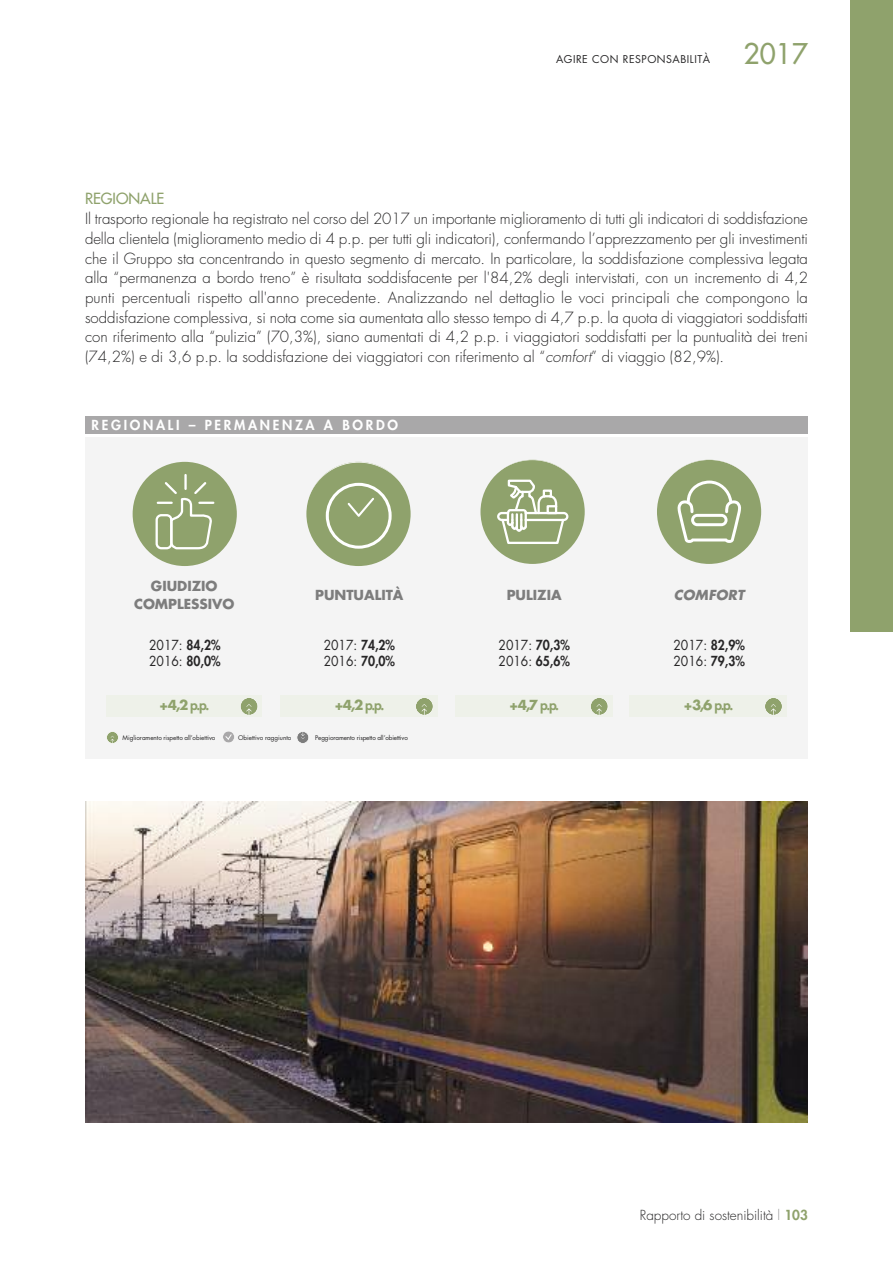
<style>
.page{position:relative;width:893px;height:1263px;background:#fff}
.page>*{position:absolute;margin:0;border:0;box-sizing:border-box;transform-origin:0 0}
.t1{font:27.75px "Futura LT";color:#8fa26c}
.t2{font:300 15px/19.6px "Futura LT";color:#272627}
.t3{font:13.5px/16.5px "Futura LT";color:#272627;scale:.9 1}
.t4{font:700 13.5px/18px "Futura LT";color:#7d7d7d;text-align:center}
.t5{font:700 13.5px "Futura LT";color:#8fa26c}
.t6{font:300 13.5px "Futura LT";color:#272627}
.t7{font:800 13.5px "Futura LT";letter-spacing:.2em;color:#fff}
.t8{font:italic 700 13.5px "Futura LT";letter-spacing:.005em;color:#7d7d7d}
.t9{font:10.5px "Futura LT";letter-spacing:.05em;color:#272627}
.t10{font:6.3px "Futura LT";letter-spacing:-.01em;color:#272627}
.s1{font-weight:400;color:#8fa26c}
.s2{font-style:italic}
.s3{font-weight:800}
.s4{color:#939393}
.s5{font-weight:800;color:#8fa26c}
</style>
<div class="page">
<div style="left:850px;top:0;width:43px;height:631px;background:#8fa26c"></div>
<img style="left:86px;top:802px;width:721px;height:321px">
<div style="left:85px;top:438px;width:723px;height:321px;background:#f4f4f4"></div>
<div style="left:85px;top:417px;width:723px;height:17px;background:#a9a8a9"></div>
<svg style="left:133px;top:462px;width:104px;height:104px"></svg>
<svg style="left:306px;top:462px;width:105px;height:104px"></svg>
<svg style="left:480px;top:460px;width:105px;height:104px"></svg>
<svg style="left:657px;top:460px;width:104px;height:104px"></svg>
<div style="left:106px;top:695px;width:156px;height:22px;background:#eef1e9"></div>
<div style="left:281px;top:695px;width:157px;height:22px;background:#eef1e9"></div>
<div style="left:240px;top:698px;width:18px;height:17px;background:#8fa26c;border-radius:50%"></div>
<div style="left:240px;top:698px;width:18px;height:17px;border:1px solid #fff;border-radius:50%"></div>
<svg style="left:246px;top:704px;width:6px;height:9px"></svg>
<div style="left:240px;top:697px;width:18px;height:18px;border:1px solid #fff;border-radius:50%"></div>
<div style="left:416px;top:698px;width:17px;height:17px;background:#8fa26c;border-radius:50%"></div>
<div style="left:416px;top:698px;width:17px;height:17px;border:1px solid #fff;border-radius:50%"></div>
<svg style="left:422px;top:704px;width:5px;height:9px"></svg>
<div style="left:415px;top:697px;width:18px;height:18px;border:1px solid #fff;border-radius:50%"></div>
<div style="left:455px;top:695px;width:158px;height:22px;background:#eef1e9"></div>
<div style="left:590px;top:698px;width:18px;height:17px;background:#8fa26c;border-radius:50%"></div>
<div style="left:590px;top:698px;width:18px;height:17px;border:1px solid #fff;border-radius:50%"></div>
<svg style="left:596px;top:704px;width:6px;height:9px"></svg>
<div style="left:590px;top:697px;width:18px;height:18px;border:1px solid #fff;border-radius:50%"></div>
<div style="left:630px;top:695px;width:157px;height:22px;background:#eef1e9"></div>
<div style="left:765px;top:698px;width:17px;height:17px;background:#8fa26c;border-radius:50%"></div>
<div style="left:765px;top:698px;width:17px;height:17px;border:1px solid #fff;border-radius:50%"></div>
<svg style="left:771px;top:704px;width:5px;height:9px"></svg>
<div style="left:764px;top:697px;width:19px;height:18px;border:1px solid #fff;border-radius:50%"></div>
<div style="left:107px;top:731px;width:11px;height:12px;background:#8fa26c;border-radius:50%"></div>
<div style="left:107px;top:731px;width:11px;height:12px;border:1px solid #fff;border-radius:50%"></div>
<svg style="left:111px;top:736px;width:3px;height:6px"></svg>
<div style="left:106px;top:731px;width:13px;height:13px;border:1px solid #fff;border-radius:50%"></div>
<div style="left:297px;top:731px;width:12px;height:12px;background:#7d7d7d;border-radius:50%"></div>
<div style="left:297px;top:731px;width:12px;height:12px;border:1px solid #fff;border-radius:50%"></div>
<svg style="left:301px;top:733px;width:4px;height:6px"></svg>
<div style="left:297px;top:731px;width:12px;height:13px;border:1px solid #fff;border-radius:50%"></div>
<svg style="left:223px;top:731px;width:11px;height:12px"></svg>
<div style="left:222px;top:731px;width:13px;height:12px;border:1px solid #fff;border-radius:50%"></div>
<svg style="left:225px;top:733px;width:7px;height:7px"></svg>
<p class="t9" style="left:556px;top:54px;width:156px">AGIRE CON RESPONSABILITÀ</p>
<p class="t1" style="left:744px;top:43px;width:66px">2017</p>
<p class="t2" style="left:85px;top:190px;width:724px"><span class="s1">REGIONALE<br></span>Il trasporto regionale ha registrato nel corso del 2017 un importante miglioramento di tutti gli indicatori di soddisfazione della clientela (miglioramento medio di 4 p.p. per tutti gli indicatori), confermando l’apprezzamento per gli investimenti che il Gruppo sta concentrando in questo segmento di mercato. In particolare, la soddisfazione complessiva legata alla “permanenza a bordo treno” è risultata soddisfacente per l'84,2% degli intervistati, con un incremento di 4,2 punti percentuali rispetto all'anno precedente. Analizzando nel dettaglio le voci principali che compongono la soddisfazione complessiva, si nota come sia aumentata allo stesso tempo di 4,7 p.p. la quota di viaggiatori soddisfatti con riferimento alla “pulizia” (70,3%), siano aumentati di 4,2 p.p. i viaggiatori soddisfatti per la puntualità dei treni (74,2%) e di 3,6 p.p. la soddisfazione dei viaggiatori con riferimento al “<span class="s2">comfort</span>” di viaggio (82,9%).</p>
<p class="t7" style="left:92px;top:420px;width:308px">REGIONALI – PERMANENZA A BORDO</p>
<p class="t4" style="left:134px;top:578px;width:102px">GIUDIZIO<br>COMPLESSIVO</p>
<p class="t4" style="left:315px;top:587px;width:90px">PUNTUALITÀ</p>
<p class="t4" style="left:507px;top:587px;width:56px">PULIZIA</p>
<p class="t3" style="left:149px;top:638px;width:81px">2017: <span class="s3">84,2%<br></span>2016: <span class="s3">80,0%</span></p>
<p class="t3" style="left:324px;top:638px;width:81px">2017: <span class="s3">74,2%<br></span>2016: <span class="s3">70,0%</span></p>
<p class="t3" style="left:499px;top:638px;width:81px">2017: <span class="s3">70,3%<br></span>2016: <span class="s3">65,6%</span></p>
<p class="t8" style="left:674px;top:588px;width:72px">COMFORT</p>
<p class="t3" style="left:673px;top:638px;width:81px">2017: <span class="s3">82,9%<br></span>2016: <span class="s3">79,3%</span></p>
<p class="t5" style="left:159px;top:699px;width:51px">+4,2 <span class="s3">p.p.</span></p>
<p class="t5" style="left:334px;top:699px;width:51px">+4,2 <span class="s3">p.p.</span></p>
<p class="t5" style="left:509px;top:699px;width:51px">+4,7 <span class="s3">p.p.</span></p>
<p class="t5" style="left:683px;top:699px;width:51px">+3,6 <span class="s3">p.p.</span></p>
<p class="t10" style="left:123px;top:735px;width:94px">Miglioramento rispetto all’obiettivo</p>
<p class="t10" style="left:238px;top:735px;width:55px">Obiettivo raggiunto</p>
<p class="t10" style="left:315px;top:735px;width:94px">Peggioramento rispetto all’obiettivo</p>
<p class="t6" style="left:640px;top:1209px;width:170px">Rapporto di sostenibilità <span class="s4">l</span> <span class="s5">103</span></p>
</div>
